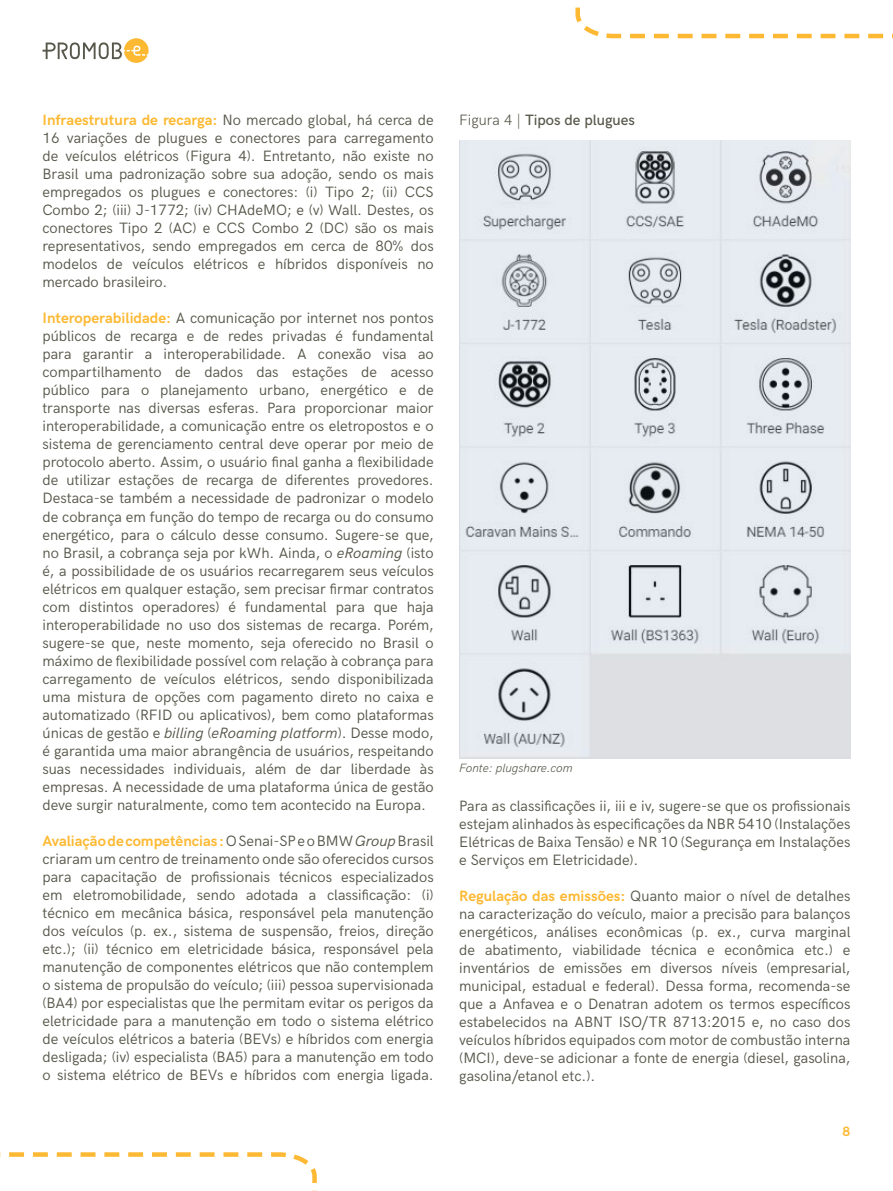
<style>
.page{position:relative;width:893px;height:1191px;background:#fff}
.page>*{position:absolute;margin:0;border:0;box-sizing:border-box;transform-origin:0 0}
.t1{font:15px/18px "HK Grotesk";color:#58574b;text-align:justify}
.t2{font:500 15px "HK Grotesk";color:#58574b}
.t3{font:700 13.5px "HK Grotesk";color:#fdb933}
.t4{font:italic 300 12px "HK Grotesk";color:#58574b}
.s1{font-weight:700;color:#fdb933}
.s2{font-style:italic}
.s3{font-weight:300}
</style>
<div class="page">
<svg style="left:575px;top:7px;width:318px;height:32px"></svg>
<svg style="left:0;top:1152px;width:317px;height:39px"></svg>
<svg style="left:43px;top:38px;width:106px;height:25px"></svg>
<img style="left:459px;top:141px;width:391px;height:617px">
<p class="t1" style="left:43px;top:110px;width:393px"><span class="s1">Infraestrutura de recarga:</span> No mercado global, há cerca de 16 variações de plugues e conectores para carregamento de veículos elétricos (Figura 4). Entretanto, não existe no Brasil uma padronização sobre sua adoção, sendo os mais empregados os plugues e conectores: (i) Tipo 2; (ii) CCS Combo 2; (iii) J-1772; (iv) CHAdeMO; e (v) Wall. Destes, os conectores Tipo 2 (AC) e CCS Combo 2 (DC) são os mais representativos, sendo empregados em cerca de 80% dos modelos de veículos elétricos e híbridos disponíveis no mercado brasileiro.</p>
<p class="t1" style="left:43px;top:308px;width:393px"><span class="s1">Interoperabilidade:</span> A comunicação por internet nos pontos públicos de recarga e de redes privadas é fundamental para garantir a interoperabilidade. A conexão visa ao compartilhamento de dados das estações de acesso público para o planejamento urbano, energético e de transporte nas diversas esferas. Para proporcionar maior interoperabilidade, a comunicação entre os eletropostos e o sistema de gerenciamento central deve operar por meio de protocolo aberto. Assim, o usuário final ganha a flexibilidade de utilizar estações de recarga de diferentes provedores.<br>Destaca-se também a necessidade de padronizar o modelo de cobrança em função do tempo de recarga ou do consumo energético, para o cálculo desse consumo. Sugere-se que, no Brasil, a cobrança seja por kWh. Ainda, o <span class="s2">eRoaming</span> (isto é, a possibilidade de os usuários recarregarem seus veículos elétricos em qualquer estação, sem precisar firmar contratos com distintos operadores) é fundamental para que haja interoperabilidade no uso dos sistemas de recarga. Porém, sugere-se que, neste momento, seja oferecido no Brasil o máximo de flexibilidade possível com relação à cobrança para carregamento de veículos elétricos, sendo disponibilizada uma mistura de opções com pagamento direto no caixa e automatizado (RFID ou aplicativos), bem como plataformas únicas de gestão e <span class="s2">billing</span> (<span class="s2">eRoaming platform</span>). Desse modo, é garantida uma maior abrangência de usuários, respeitando suas necessidades individuais, além de dar liberdade às empresas. A necessidade de uma plataforma única de gestão deve surgir naturalmente, como tem acontecido na Europa.</p>
<p class="t1" style="left:43px;top:830px;width:393px"><span class="s1">Avaliação de competências :</span> O Senai-SP e o BMW <span class="s2">Group</span> Brasil criaram um centro de treinamento onde são oferecidos cursos para capacitação de profissionais técnicos especializados em eletromobilidade, sendo adotada a classificação: (i) técnico em mecânica básica, responsável pela manutenção dos veículos (p. ex., sistema de suspensão, freios, direção etc.); (ii) técnico em eletricidade básica, responsável pela manutenção de componentes elétricos que não contemplem o sistema de propulsão do veículo; (iii) pessoa supervisionada (BA4) por especialistas que lhe permitam evitar os perigos da eletricidade para a manutenção em todo o sistema elétrico de veículos elétricos a bateria (BEVs) e híbridos com energia desligada; (iv) especialista (BA5) para a manutenção em todo o sistema elétrico de BEVs e híbridos com energia ligada.</p>
<p class="t2" style="left:459px;top:109px;width:177px"><span class="s3">Figura 4 |</span> Tipos de plugues</p>
<p class="t4" style="left:459px;top:758px;width:115px">Fonte: plugshare.com</p>
<p class="t1" style="left:459px;top:795px;width:393px">Para as classificações ii, iii e iv, sugere-se que os profissionais estejam alinhados às especificações da NBR 5410 (Instalações Elétricas de Baixa Tensão) e NR 10 (Segurança em Instalações e Serviços em Eletricidade).</p>
<p class="t1" style="left:459px;top:885px;width:393px"><span class="s1">Regulação das emissões:</span> Quanto maior o nível de detalhes na caracterização do veículo, maior a precisão para balanços energéticos, análises econômicas (p. ex., curva marginal de abatimento, viabilidade técnica e econômica etc.) e inventários de emissões em diversos níveis (empresarial, municipal, estadual e federal). Dessa forma, recomenda-se que a Anfavea e o Denatran adotem os termos específicos estabelecidos na ABNT ISO/TR 8713:2015 e, no caso dos veículos híbridos equipados com motor de combustão interna (MCI), deve-se adicionar a fonte de energia (diesel, gasolina, gasolina/etanol etc.).</p>
<p class="t3" style="left:843px;top:1121px;width:9px">8</p>
</div>
